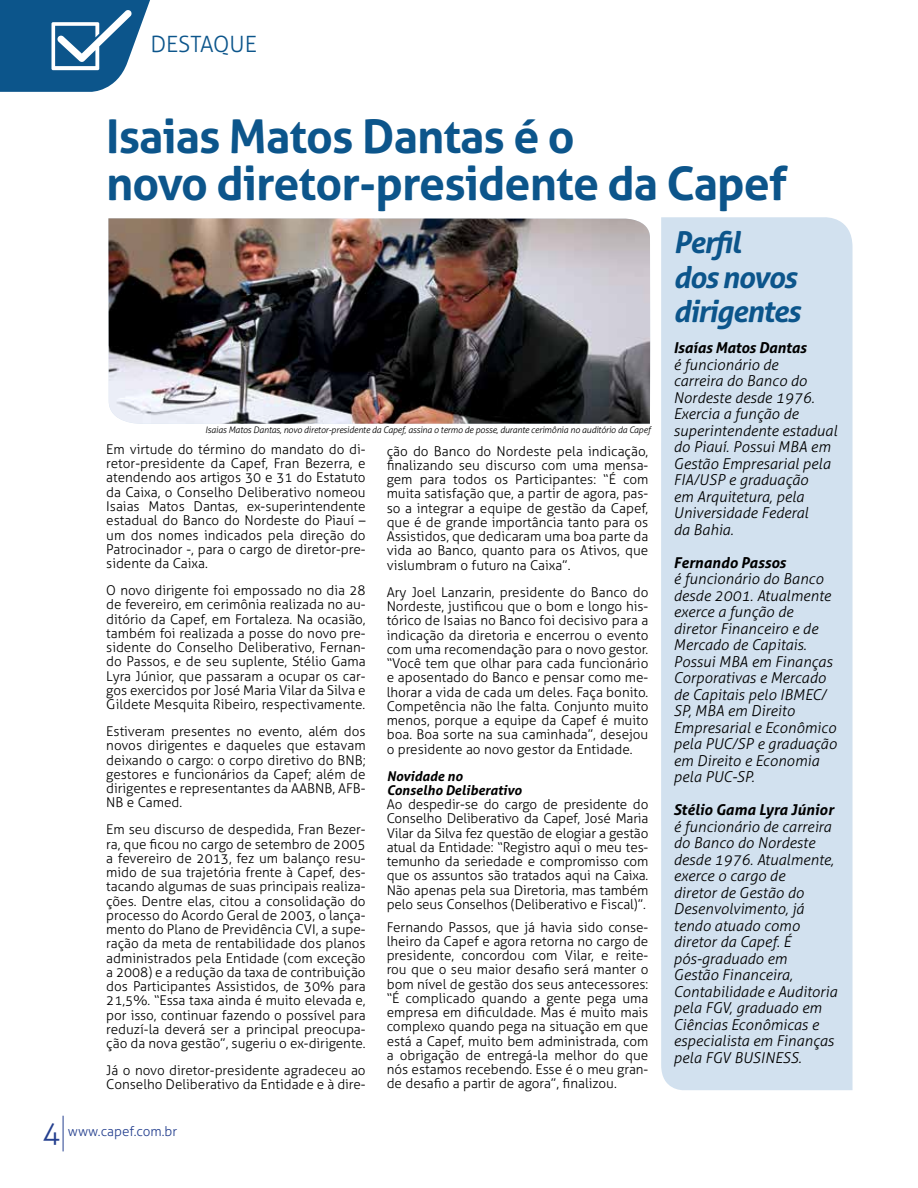
<style>
.page{position:relative;width:918px;height:1188px;background:#fff}
.page>*{position:absolute;margin:0;border:0;box-sizing:border-box;transform-origin:0 0}
.t1{font:700 46.5px/46.5px "Aller";letter-spacing:-.02em;color:#0c558b}
.t2{font:italic 700 30px/34.5px "Aller";letter-spacing:-.04em;color:#0c558b}
.t3{font:300 30px "Aller";color:#25408f}
.t4{font:300 22.5px "Aller";color:#0c558b}
.t5{font:italic 300 15px/16.5px "Aller";color:#000}
.t6{font:italic 700 15px "Aller";color:#000}
.t7{font:300 13.5px/14.2px "Aller";color:#000;text-align:justify}
.t8{font:italic 700 13.5px/14.2px "Aller";color:#000}
.t9{font:300 13.5px "Aller";color:#25408f}
.t10{font:italic 300 9px "Aller";letter-spacing:-.02em;color:#000}
</style>
<div class="page">
<hr style="left:63px;top:1116px;width:1px;height:35px;background:#25408f">
<div style="left:661px;top:217px;width:192px;height:873px;background:#d2e1ef"></div>
<svg style="left:0;top:0;width:150px;height:92px"></svg>
<img style="left:108px;top:218px;width:542px;height:206px">
<h3 class="t4" style="left:150px;top:31px;width:28px">Desta</h3>
<h3 class="t4" style="left:213px;top:31px;width:30px">que</h3>
<h1 class="t1" style="left:106px;top:113px;width:683px">Isaias Matos Dantas é o<br>novo diretor-presidente da Capef</h1>
<p class="t10" style="left:205px;top:424px;width:447px">Isaias Matos Dantas, novo diretor-presidente da Capef, assina o termo de posse, durante cerimônia no auditório da Capef</p>
<p class="t7" style="left:106px;top:442px;width:261px">Em virtude do término do mandato do di&shy;retor-presidente da Capef, Fran Bezerra, e atendendo aos artigos 30 e 31 do Estatuto da Caixa, o Conselho Deliberativo nomeou Isaias Matos Dantas, ex-superintendente estadual do Banco do Nordeste do Piauí – um dos nomes indicados pela direção do Patrocinador -, para o cargo de diretor-pre&shy;sidente da Caixa.</p>
<p class="t7" style="left:106px;top:583px;width:261px">O novo dirigente foi empossado no dia 28 de fevereiro, em cerimônia realizada no au&shy;ditório da Capef, em Fortaleza. Na ocasião, também foi realizada a posse do novo pre&shy;sidente do Conselho Deliberativo, Fernan&shy;do Passos, e de seu suplente, Stélio Gama Lyra Júnior, que passaram a ocupar os car&shy;gos exercidos por José Maria Vilar da Silva e Gildete Mesquita Ribeiro, respectivamente.</p>
<p class="t7" style="left:106px;top:724px;width:261px">Estiveram presentes no evento, além dos novos dirigentes e daqueles que estavam deixando o cargo: o corpo diretivo do BNB; gestores e funcionários da Capef; além de dirigentes e representantes da AABNB, AFB-NB e Camed.</p>
<p class="t7" style="left:106px;top:822px;width:261px">Em seu discurso de despedida, Fran Bezer&shy;ra, que ficou no cargo de setembro de 2005 a fevereiro de 2013, fez um balanço resu&shy;mido de sua trajetória frente à Capef, des&shy;tacando algumas de suas principais realiza&shy;ções. Dentre elas, citou a consolidação do processo do Acordo Geral de 2003, o lança&shy;mento do Plano de Previdência CVI, a supe&shy;ração da meta de rentabilidade dos planos administrados pela Entidade (com exceção a 2008) e a redução da taxa de contribuição dos Participantes Assistidos, de 30% para 21,5%. “Essa taxa ainda é muito elevada e, por isso, continuar fazendo o possível para reduzí-la deverá ser a principal preocupa&shy;ção da nova gestão”, sugeriu o ex-dirigente.</p>
<p class="t7" style="left:106px;top:1063px;width:261px">Já o novo diretor-presidente agradeceu ao<br>Conselho Deliberativo da Entidade e à dire-</p>
<h2 class="t3" style="left:42px;top:1115px;width:19px">4</h2>
<p class="t9" style="left:68px;top:1123px;width:111px">www.capef.com.br</p>
<p class="t7" style="left:387px;top:444px;width:263px">ção do Banco do Nordeste pela indicação, finalizando seu discurso com uma mensa&shy;gem para todos os Participantes: “É com muita satisfação que, a partir de agora, pas&shy;so a integrar a equipe de gestão da Capef, que é de grande importância tanto para os Assistidos, que dedicaram uma boa parte da vida ao Banco, quanto para os Ativos, que vislumbram o futuro na Caixa”.</p>
<p class="t7" style="left:387px;top:585px;width:263px">Ary Joel Lanzarin, presidente do Banco do Nordeste, justificou que o bom e longo his&shy;tórico de Isaias no Banco foi decisivo para a indicação da diretoria e encerrou o evento com uma recomendação para o novo gestor. “Você tem que olhar para cada funcionário e aposentado do Banco e pensar como me&shy;lhorar a vida de cada um deles. Faça bonito.<br>Competência não lhe falta. Conjunto muito menos, porque a equipe da Capef é muito boa. Boa sorte na sua caminhada”, desejou o presidente ao novo gestor da Entidade.</p>
<p class="t8" style="left:387px;top:768px;width:137px">Novidade no<br>Conselho Deliberativo</p>
<p class="t7" style="left:387px;top:797px;width:263px">Ao despedir-se do cargo de presidente do Conselho Deliberativo da Capef, José Maria Vilar da Silva fez questão de elogiar a gestão atual da Entidade: “Registro aqui o meu tes&shy;temunho da seriedade e compromisso com que os assuntos são tratados aqui na Caixa.<br>Não apenas pela sua Diretoria, mas também pelo seus Conselhos (Deliberativo e Fiscal)”.</p>
<p class="t7" style="left:387px;top:920px;width:263px">Fernando Passos, que já havia sido conse&shy;lheiro da Capef e agora retorna no cargo de presidente, concordou com Vilar, e reite&shy;rou que o seu maior desafio será manter o bom nível de gestão dos seus antecessores: “É complicado quando a gente pega uma empresa em dificuldade. Mas é muito mais complexo quando pega na situação em que está a Capef, muito bem administrada, com a obrigação de entregá-la melhor do que nós estamos recebendo. Esse é o meu gran&shy;de desafio a partir de agora”, finalizou.</p>
<h2 class="t2" style="left:674px;top:225px;width:128px">Perfil<br>dos novos dirigentes</h2>
<p class="t6" style="left:674px;top:339px;width:135px">Isaías Matos Dantas</p>
<p class="t5" style="left:674px;top:356px;width:165px">é funcionário de<br>carreira do Banco do<br>Nordeste desde 1976.<br>Exercia a função de superintendente estadual do Piauí. Possui MBA em<br>Gestão Empresarial pela<br>FIA/USP e graduação<br>em Arquitetura, pela<br>Universidade Federal<br>da Bahia.</p>
<p class="t6" style="left:674px;top:553px;width:114px">Fernando Passos</p>
<p class="t5" style="left:674px;top:571px;width:165px">é funcionário do Banco desde 2001. Atualmente exerce a função de diretor Financeiro e de<br>Mercado de Capitais.<br>Possui MBA em Finanças<br>Corporativas e Mercado de Capitais pelo IBMEC/<br>SP, MBA em Direito<br>Empresarial e Econômico pela PUC/SP e graduação em Direito e Economia pela PUC-SP.</p>
<p class="t6" style="left:674px;top:801px;width:162px">Stélio Gama Lyra Júnior</p>
<p class="t5" style="left:674px;top:818px;width:165px">é funcionário de carreira do Banco do Nordeste desde 1976. Atualmente, exerce o cargo de<br>diretor de Gestão do<br>Desenvolvimento, já tendo atuado como diretor da Capef. É pós-graduado em<br>Gestão Financeira,<br>Contabilidade e Auditoria pela FGV, graduado em<br>Ciências Econômicas e especialista em Finanças pela FGV BUSINESS.</p>
</div>
